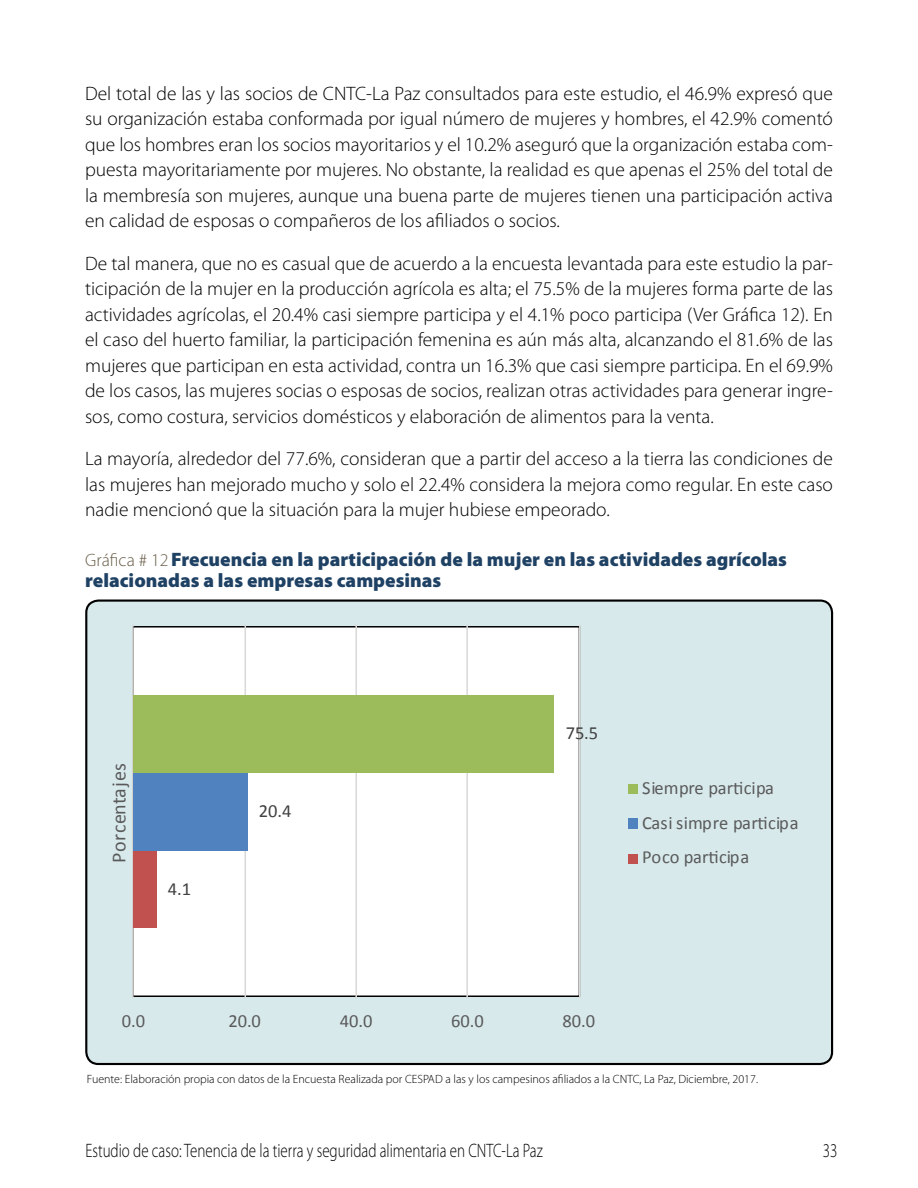
<style>
.page{position:relative;width:918px;height:1188px;background:#fff}
.page>*{position:absolute;margin:0;border:0;box-sizing:border-box;transform-origin:0 0}
.t1{font:20.1px "Calibri";letter-spacing:.015em;color:#5a5a5a}
.t2{font:300 19.5px/25.5px "Myriad Pro";color:#000;text-align:justify}
.t3{font:900 19.5px/21px "Myriad Pro";color:#1e4164}
.t4{font:300 19.5px "Myriad Pro";color:#000;scale:.77 1}
.t5{font:18.6px/34.8px "Calibri";letter-spacing:-.005em;color:#5a5a5a}
.t6{font:18.6px "Calibri";color:#414141}
.t7{font:300 12px "Myriad Pro";color:#000}
.s1{font-weight:300;font-size:18px;color:#695e4a}
</style>
<div class="page">
<div style="left:86px;top:601px;width:746px;height:463px;background:#d8e9ec;border-radius:12px"></div>
<div style="left:85px;top:600px;width:748px;height:465px;border:2px solid #000;border-radius:12px"></div>
<div style="left:133px;top:627px;width:446px;height:369px;background:#fff"></div>
<div style="left:132px;top:626px;width:448px;height:371px;border:2px solid #000"></div>
<hr style="left:579px;top:625px;width:1px;height:373px;background:#d9d9d8">
<hr style="left:466px;top:625px;width:2px;height:373px;background:#d9d9d8">
<hr style="left:355px;top:625px;width:2px;height:373px;background:#d9d9d8">
<hr style="left:245px;top:625px;width:1px;height:373px;background:#d9d9d8">
<hr style="left:132px;top:625px;width:2px;height:373px;background:#d9d9d8">
<div style="left:134px;top:851px;width:23px;height:77px;background:#c1514f"></div>
<div style="left:134px;top:772px;width:114px;height:79px;background:#4f82be"></div>
<div style="left:134px;top:695px;width:420px;height:77px;background:#9cbb5a"></div>
<div style="left:628px;top:784px;width:9px;height:10px;background:#9cbb5a"></div>
<div style="left:628px;top:818px;width:9px;height:11px;background:#4f82be"></div>
<div style="left:628px;top:854px;width:9px;height:9px;background:#c1514f"></div>
<p class="t2" style="left:85px;top:81px;width:749px">Del total de las y las socios de CNTC-La Paz consultados para este estudio, el 46.9% expresó que su organización estaba conformada por igual número de mujeres y hombres, el 42.9% comentó que los hombres eran los socios mayoritarios y el 10.2% aseguró que la organización estaba com&shy;puesta mayoritariamente por mujeres. No obstante, la realidad es que apenas el 25% del total de la membresía son mujeres, aunque una buena parte de mujeres tienen una participación activa en calidad de esposas o compañeros de los afiliados o socios.</p>
<p class="t2" style="left:85px;top:251px;width:749px">De tal manera, que no es casual que de acuerdo a la encuesta levantada para este estudio la par&shy;ticipación de la mujer en la producción agrícola es alta; el 75.5% de la mujeres forma parte de las actividades agrícolas, el 20.4% casi siempre participa y el 4.1% poco participa (Ver Gráfica 12). En el caso del huerto familiar, la participación femenina es aún más alta, alcanzando el 81.6% de las mujeres que participan en esta actividad, contra un 16.3% que casi siempre participa. En el 69.9% de los casos, las mujeres socias o esposas de socios, realizan otras actividades para generar ingre&shy;sos, como costura, servicios domésticos y elaboración de alimentos para la venta.</p>
<p class="t2" style="left:85px;top:446px;width:749px">La mayoría, alrededor del 77.6%, consideran que a partir del acceso a la tierra las condiciones de las mujeres han mejorado mucho y solo el 22.4% considera la mejora como regular. En este caso nadie mencionó que la situación para la mujer hubiese empeorado.</p>
<p class="t3" style="left:85px;top:550px;width:703px"><span class="s1">Gráfica # 12</span>Frecuencia en la participación de la mujer en las actividades agrícolas relacionadas a las empresas campesinas</p>
<p class="t1" style="left:106px;top:863px;width:100px;rotate:-90deg">Porcentajes</p>
<p class="t6" style="left:168px;top:877px;width:25px">4.1</p>
<p class="t6" style="left:259px;top:799px;width:34px">20.4</p>
<p class="t6" style="left:566px;top:721px;width:34px">75.5</p>
<p class="t5" style="left:642px;top:770px;width:158px">Siempre participa<br>Casi simpre participa<br>Poco participa</p>
<p class="t5" style="left:122px;top:1004px;width:25px">0.0</p>
<p class="t5" style="left:228px;top:1004px;width:34px">20.0</p>
<p class="t5" style="left:340px;top:1004px;width:34px">40.0</p>
<p class="t5" style="left:451px;top:1004px;width:34px">60.0</p>
<p class="t5" style="left:563px;top:1004px;width:34px">80.0</p>
<p class="t7" style="left:87px;top:1073px;width:673px">Fuente: Elaboración propia con datos de la Encuesta Realizada por CESPAD a las y los campesinos afiliados a la CNTC, La Paz, Diciembre, 2017.</p>
<p class="t4" style="left:85px;top:1140px;width:596px">Estudio de caso: Tenencia de la tierra y seguridad alimentaria en CNTC-La Paz</p>
<p class="t4" style="left:823px;top:1140px;width:21px">33</p>
</div>
